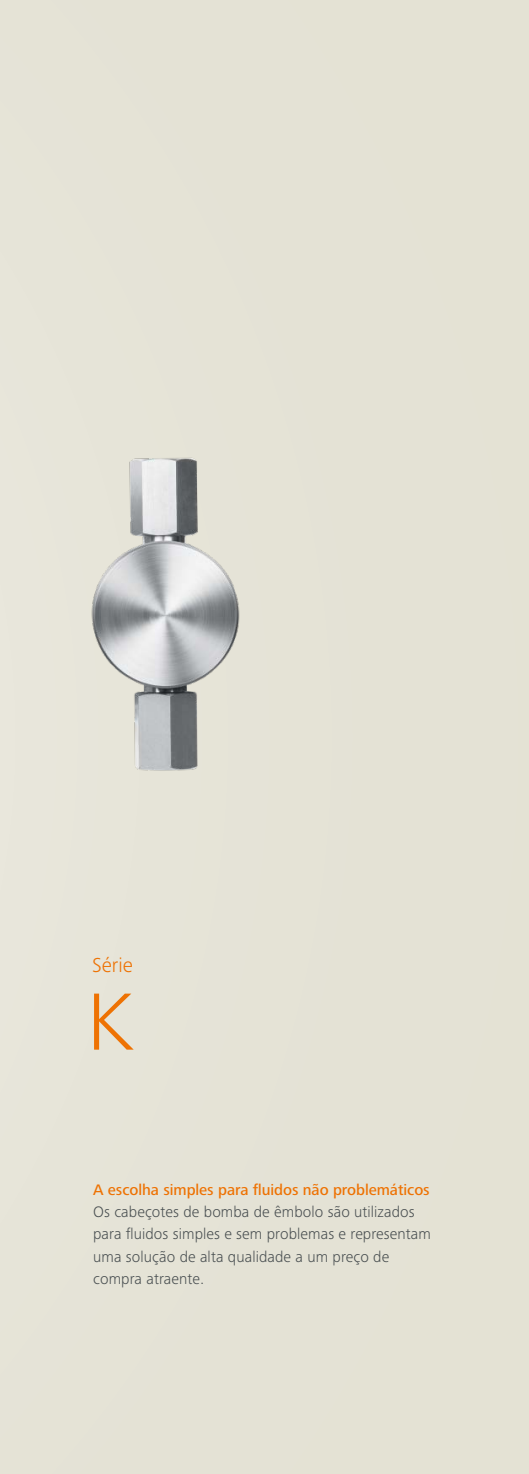
<style>
.page{position:relative;width:529px;height:1474px;background:#fff}
.page>*{position:absolute;margin:0;border:0;box-sizing:border-box;transform-origin:0 0}
.t1{font:300 84px "Frutiger Next LTW1 G";color:#ee7203}
.t2{font:300 21px "Frutiger Next LTW1 G";color:#ee7203}
.t3{font:300 15.75px/22.4px "Frutiger Next LTW1 G";letter-spacing:.005em;color:#494f51}
.t4{font:500 15.75px "Frutiger Next LTW1 G";letter-spacing:-.005em;color:#ee7203}
</style>
<div class="page">
<div style="left:0;top:0;width:528px;height:1473px;background:#e4e2d5"></div>
<img style="left:91px;top:457px;width:149px;height:314px">
<h2 class="t2" style="left:92px;top:952px;width:42px">Série</h2>
<h1 class="t1" style="left:87px;top:973px;width:49px">K</h1>
<p class="t4" style="left:93px;top:1180px;width:338px">A escolha simples para fluidos não problemáticos</p>
<p class="t3" style="left:93px;top:1200px;width:339px">Os cabeçotes de bomba de êmbolo são utilizados para fluidos simples e sem problemas e representam uma solução de alta qualidade a um preço de compra atraente.</p>
</div>
